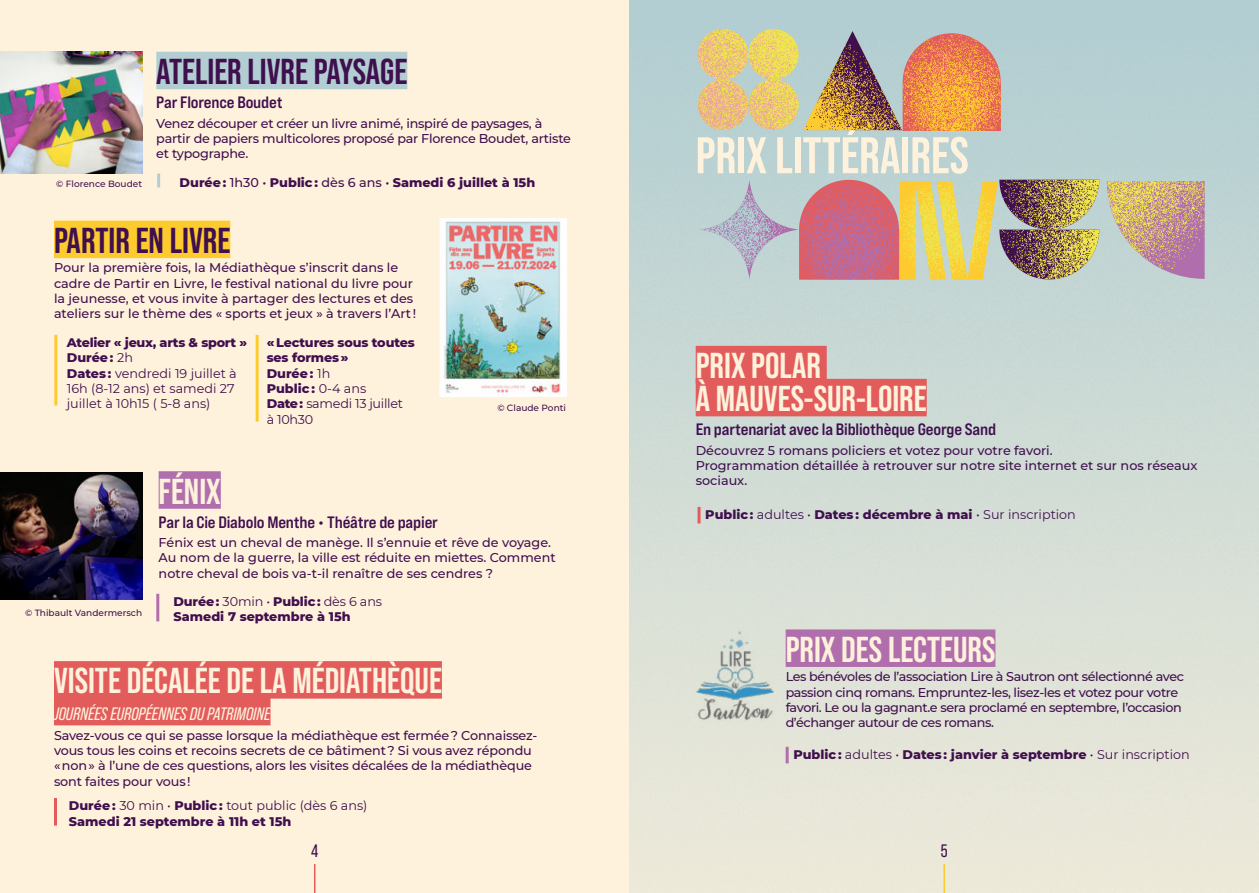
<style>
.page{position:relative;width:1259px;height:893px;background:#fff2dc}
.page>*{position:absolute;margin:0;border:0;box-sizing:border-box;transform-origin:0 0}
.t1{font:700 51.45px "Bebas Neue Pro";color:#fff2dc}
.t2{font:700 36px/33px "Bebas Neue Pro";color:#fff2dc}
.t3{font:700 36px "Bebas Neue Pro";color:#3f0f4e}
.t4{font:italic 18px "Bebas Neue Pro";color:#fff2dc}
.t5{font:18px "Bebas Neue Pro";color:#3f0f4e}
.t6{font:700 expanded 16.5px "Bebas Neue Pro";letter-spacing:-.01em;color:#3f0f4e}
.t7{font:500 12.75px/15.3px "Montserrat";letter-spacing:-.01em;color:#3f0f4e}
.t8{font:800 12.75px/15.3px "Montserrat";color:#3f0f4e}
.t9{font:500 12.75px/15.3px "Montserrat";letter-spacing:-.03em;color:#3f0f4e}
.t10{font:12.75px/15.3px "Montserrat";color:#3f0f4e}
.t11{font:500 9px "Montserrat";color:#3f0f4e}
.s1{font-weight:500}
.s2{font-weight:800}
.s3{font-weight:400}
</style>
<div class="page">
<div style="left:629px;top:0;width:629px;height:893px;background:linear-gradient(to bottom,#b0cdd1,#eeead9)"></div>
<svg style="left:314px;top:864px;width:1px;height:29px"></svg>
<hr style="left:943px;top:864px;width:2px;height:29px;background:#fdcb2e">
<div style="left:159px;top:471px;width:62px;height:38px;background:#b06fac"></div>
<img style="left:0;top:472px;width:142px;height:128px">
<hr style="left:156px;top:594px;width:3px;height:27px;background:#b06fac">
<div style="left:156px;top:52px;width:251px;height:37px;background:#b2ced2"></div>
<img style="left:0;top:51px;width:142px;height:122px">
<hr style="left:157px;top:173px;width:3px;height:14px;background:#b2ced2">
<div style="left:54px;top:221px;width:176px;height:37px;background:#fdcb2e"></div>
<hr style="left:54px;top:335px;width:3px;height:71px;background:#fdcb2e">
<hr style="left:256px;top:335px;width:3px;height:87px;background:#fdcb2e">
<svg style="left:900px;top:181px;width:15px;height:99px"></svg>
<svg style="left:698px;top:29px;width:50px;height:51px;background:#ebc872"></svg>
<svg style="left:698px;top:80px;width:50px;height:50px;background:#ebbc7f"></svg>
<svg style="left:748px;top:29px;width:50px;height:51px;background:#ebd661"></svg>
<svg style="left:748px;top:80px;width:50px;height:50px;background:#ebc870"></svg>
<svg style="left:699px;top:180px;width:100px;height:100px;background:#bac5cd"></svg>
<svg style="left:915px;top:180px;width:184px;height:99px;background:#baab71"></svg>
<svg style="left:803px;top:31px;width:198px;height:100px;background:#c69872"></svg>
<svg style="left:1107px;top:181px;width:97px;height:98px;background:#c5a799"></svg>
<svg style="left:799px;top:180px;width:100px;height:100px;background:#cb6f87"></svg>
<hr style="left:785px;top:747px;width:3px;height:16px;background:#b06fac">
<hr style="left:697px;top:507px;width:3px;height:16px;background:#e35c5c">
<div style="left:695px;top:346px;width:131px;height:37px;background:#e35c5c"></div>
<div style="left:695px;top:379px;width:231px;height:37px;background:#e35c5c"></div>
<div style="left:785px;top:629px;width:210px;height:38px;background:#b06fac"></div>
<div style="left:54px;top:661px;width:388px;height:38px;background:#e35c5c"></div>
<div style="left:54px;top:688px;width:216px;height:37px;background:#e35c5c"></div>
<hr style="left:54px;top:798px;width:3px;height:28px;background:#e35c5c">
<img style="left:440px;top:218px;width:126px;height:179px">
<img style="left:695px;top:627px;width:80px;height:95px">
<h2 class="t3" style="left:156px;top:52px;width:252px">ATELIER LIVRE PAYSAGE</h2>
<p class="t6" style="left:156px;top:93px;width:128px">Par Florence Boudet</p>
<p class="t7" style="left:156px;top:116px;width:416px">Venez découper et créer un livre animé, inspiré de paysages, à partir de papiers multicolores proposé par Florence Boudet, artiste et typographe.</p>
<p class="t8" style="left:180px;top:175px;width:357px">Durée : <span class="s1">1h30 •</span> Public : <span class="s1">dès 6 ans •</span> Samedi 6 juillet à 15h</p>
<h2 class="t3" style="left:54px;top:221px;width:178px">PARTIR EN LIVRE</h2>
<p class="t7" style="left:54px;top:261px;width:364px">Pour la première fois, la Médiathèque s’inscrit dans le cadre de Partir en Livre, le festival national du livre pour la jeunesse, et vous invite à partager des lectures et des ateliers sur le thème des « sports et jeux » à travers l’Art !</p>
<p class="t10" style="left:67px;top:336px;width:182px"><span class="s2">Atelier « jeux, arts &amp; sport »<br>Durée :</span> 2h<br><span class="s2">Dates :</span> vendredi 19 juillet à<br>16h (8-12 ans) et samedi 27 juillet à 10h15 ( 5-8 ans)</p>
<p class="t8" style="left:267px;top:334px;width:150px">« Lectures sous toutes ses formes »<br>Durée : <span class="s3">1h<br></span>Public : <span class="s3">0-4 ans<br></span>Date : <span class="s3">samedi 13 juillet<br>à 10h30</span></p>
<p class="t11" style="left:56px;top:179px;width:87px">© Florence Boudet</p>
<p class="t11" style="left:497px;top:403px;width:70px">© Claude Ponti</p>
<p class="t11" style="left:25px;top:608px;width:119px">© Thibault Vandermersch</p>
<h2 class="t2" style="left:159px;top:474px;width:64px">FÉNIX</h2>
<p class="t6" style="left:159px;top:513px;width:281px">Par la Cie Diabolo Menthe • Théâtre de papier</p>
<p class="t7" style="left:159px;top:535px;width:398px">Fénix est un cheval de manège. Il s’ennuie et rêve de voyage.<br>Au nom de la guerre, la ville est réduite en miettes. Comment notre cheval de bois va-t-il renaître de ses cendres ?</p>
<p class="t8" style="left:173px;top:593px;width:210px">Durée : <span class="s3">30min •</span> Public : <span class="s3">dès 6 ans<br></span>Samedi 7 septembre à 15h</p>
<h2 class="t2" style="left:54px;top:664px;width:389px">VISITE DÉCALÉE DE LA MÉDIATHÈQUE</h2>
<h3 class="t4" style="left:54px;top:703px;width:218px">JOURNÉES EUROPÉENNES DU PATRIMOINE</h3>
<p class="t7" style="left:54px;top:727px;width:485px">Savez-vous ce qui se passe lorsque la médiathèque est fermée ? Connaissez&shy;vous tous les coins et recoins secrets de ce bâtiment ? Si vous avez répondu « non » à l’une de ces questions, alors les visites décalées de la médiathèque sont faites pour vous !</p>
<p class="t8" style="left:69px;top:797px;width:300px">Durée : <span class="s3">30 min •</span> Public : <span class="s3">tout public (dès 6 ans)<br></span>Samedi 21 septembre à 11h et 15h</p>
<h1 class="t1" style="left:695px;top:128px;width:274px">PRIX LITTÉRAIRES</h1>
<h2 class="t2" style="left:695px;top:349px;width:232px">PRIX POLAR<br>À MAUVES-SUR-LOIRE</h2>
<p class="t6" style="left:695px;top:420px;width:302px">En partenariat avec la Bibliothèque George Sand</p>
<p class="t7" style="left:695px;top:443px;width:503px">Découvrez 5 romans policiers et votez pour votre favori.<br>Programmation détaillée à retrouver sur notre site internet et sur nos réseaux sociaux.</p>
<p class="t8" style="left:705px;top:506px;width:372px">Public : <span class="s3">adultes •</span> Dates : décembre à mai <span class="s3">• Sur inscription</span></p>
<h2 class="t2" style="left:785px;top:632px;width:211px">PRIX DES LECTEURS</h2>
<p class="t9" style="left:785px;top:669px;width:400px">Les bénévoles de l’association Lire à Sautron ont sélectionné avec passion cinq romans. Empruntez-les, lisez-les et votez pour votre favori. Le ou la gagnant.e sera proclamé en septembre, l’occasion d’échanger autour de ces romans.</p>
<p class="t8" style="left:793px;top:746px;width:398px">Public : <span class="s3">adultes •</span> Dates : janvier à septembre <span class="s3">• Sur inscription</span></p>
<h3 class="t5" style="left:311px;top:844px;width:9px">4</h3>
<h3 class="t5" style="left:941px;top:844px;width:8px">5</h3>
</div>
